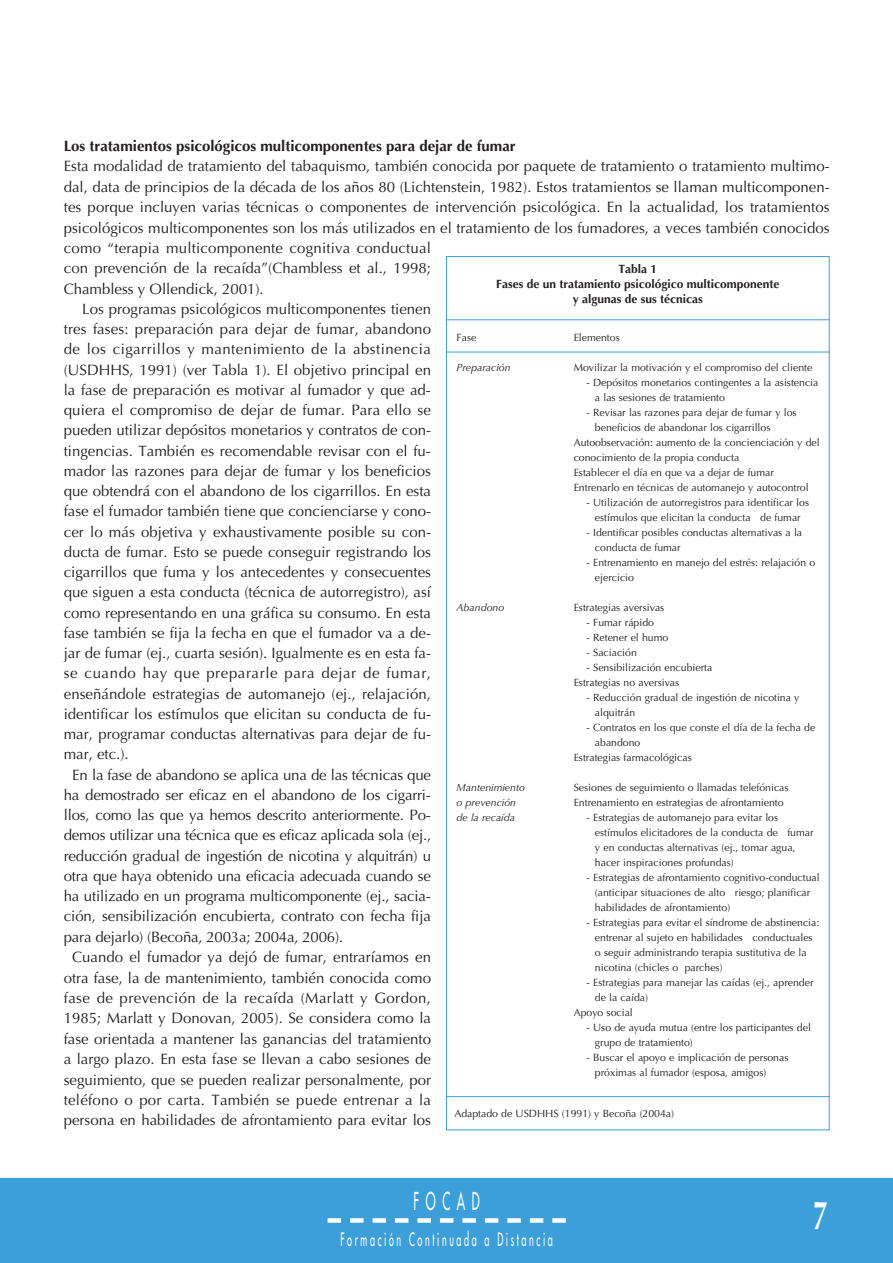
<style>
.page{position:relative;width:893px;height:1263px;background:#fff}
.page>*{position:absolute;margin:0;border:0;box-sizing:border-box;transform-origin:0 0}
.t1{font:700 40.5px "Optima";color:#fff;scale:.67 1}
.t2{font:24px "Futura";letter-spacing:.55em;color:#fff;scale:.5 1}
.t3{font:18px "Futura";letter-spacing:.29em;color:#fff;scale:.5 1}
.t4{font:15px "Optima";color:#231f20}
.t5{font:700 15px "Optima";color:#231f20}
.t6{font:15px "Optima";letter-spacing:.03em;color:#231f20}
.t7{font:15px "Optima";letter-spacing:.025em;color:#231f20}
.t8{font:15px "Optima";letter-spacing:.04em;color:#231f20}
.t9{font:700 12px/14.7px "Optima";color:#231f20;text-align:center}
.t10{font:10.5px/15px "Optima";color:#231f20}
.t11{font:italic 10.5px/15px "Optima";color:#231f20}
</style>
<div class="page">
<div style="left:0;top:1178px;width:892px;height:85px;background:#3c9fd9"></div>
<svg style="left:341px;top:1218px;width:203px;height:5px"></svg>
<div style="left:327px;top:1218px;width:14px;height:5px;background:#fff"></div>
<div style="left:552px;top:1218px;width:14px;height:5px;background:#fff"></div>
<hr style="left:446px;top:320px;width:383px;height:1px;background:#3c9fd9">
<hr style="left:446px;top:352px;width:383px;height:1px;background:#3c9fd9">
<hr style="left:446px;top:1096px;width:383px;height:1px;background:#3c9fd9">
<p class="t5" style="left:64px;top:140px;width:453px">Los tratamientos psicológicos multicomponentes para dejar de fumar</p>
<p class="t4" style="left:64px;top:160px;width:767px">Esta modalidad de tratamiento del tabaquismo, también conocida por paquete de tratamiento o tratamiento multimo-</p>
<p class="t4" style="left:64px;top:180px;width:767px">dal, data de principios de la década de los años 80 (Lichtenstein, 1982). Estos tratamientos se llaman multicomponen-</p>
<p class="t4" style="left:64px;top:201px;width:767px">tes porque incluyen varias técnicas o componentes de intervención psicológica. En la actualidad, los tratamientos</p>
<p class="t4" style="left:64px;top:221px;width:767px">psicológicos multicomponentes son los más utilizados en el tratamiento de los fumadores, a veces también conocidos</p>
<p class="t4" style="left:64px;top:242px;width:369px">como “terapia multicomponente cognitiva conductual</p>
<p class="t4" style="left:64px;top:262px;width:369px">con prevención de la recaída”(Chambless et al., 1998;</p>
<p class="t4" style="left:64px;top:282px;width:201px">Chambless y Ollendick, 2001).</p>
<p class="t4" style="left:82px;top:303px;width:350px">Los programas psicológicos multicomponentes tienen</p>
<p class="t4" style="left:64px;top:323px;width:369px">tres fases: preparación para dejar de fumar, abandono</p>
<p class="t6" style="left:64px;top:343px;width:369px">de los cigarrillos y mantenimiento de la abstinencia</p>
<p class="t4" style="left:64px;top:363px;width:369px">(USDHHS, 1991) (ver Tabla 1). El objetivo principal en</p>
<p class="t4" style="left:64px;top:384px;width:368px">la fase de preparación es motivar al fumador y que ad-</p>
<p class="t4" style="left:64px;top:404px;width:369px">quiera el compromiso de dejar de fumar. Para ello se</p>
<p class="t4" style="left:64px;top:424px;width:369px">pueden utilizar depósitos monetarios y contratos de con-</p>
<p class="t4" style="left:64px;top:444px;width:368px">tingencias. También es recomendable revisar con el fu-</p>
<p class="t4" style="left:64px;top:465px;width:368px">mador las razones para dejar de fumar y los beneficios</p>
<p class="t4" style="left:64px;top:485px;width:369px">que obtendrá con el abandono de los cigarrillos. En esta</p>
<p class="t4" style="left:64px;top:505px;width:368px">fase el fumador también tiene que concienciarse y cono-</p>
<p class="t4" style="left:64px;top:525px;width:369px">cer lo más objetiva y exhaustivamente posible su con-</p>
<p class="t4" style="left:64px;top:546px;width:369px">ducta de fumar. Esto se puede conseguir registrando los</p>
<p class="t4" style="left:64px;top:566px;width:369px">cigarrillos que fuma y los antecedentes y consecuentes</p>
<p class="t4" style="left:64px;top:586px;width:369px">que siguen a esta conducta (técnica de autorregistro), así</p>
<p class="t4" style="left:64px;top:606px;width:369px">como representando en una gráfica su consumo. En esta</p>
<p class="t4" style="left:64px;top:627px;width:369px">fase también se fija la fecha en que el fumador va a de-</p>
<p class="t4" style="left:64px;top:647px;width:369px">jar de fumar (ej., cuarta sesión). Igualmente es en esta fa-</p>
<p class="t8" style="left:64px;top:667px;width:369px">se cuando hay que prepararle para dejar de fumar,</p>
<p class="t4" style="left:64px;top:687px;width:369px">enseñándole estrategias de automanejo (ej., relajación,</p>
<p class="t4" style="left:64px;top:708px;width:369px">identificar los estímulos que elicitan su conducta de fu-</p>
<p class="t4" style="left:64px;top:728px;width:368px">mar, programar conductas alternativas para dejar de fu-</p>
<p class="t4" style="left:64px;top:748px;width:66px">mar, etc.).</p>
<p class="t4" style="left:72px;top:768px;width:360px">En la fase de abandono se aplica una de las técnicas que</p>
<p class="t4" style="left:64px;top:789px;width:368px">ha demostrado ser eficaz en el abandono de los cigarri-</p>
<p class="t4" style="left:64px;top:809px;width:368px">llos, como las que ya hemos descrito anteriormente. Po-</p>
<p class="t4" style="left:64px;top:829px;width:369px">demos utilizar una técnica que es eficaz aplicada sola (ej.,</p>
<p class="t4" style="left:64px;top:849px;width:369px">reducción gradual de ingestión de nicotina y alquitrán) u</p>
<p class="t4" style="left:64px;top:870px;width:369px">otra que haya obtenido una eficacia adecuada cuando se</p>
<p class="t4" style="left:64px;top:890px;width:368px">ha utilizado en un programa multicomponente (ej., sacia-</p>
<p class="t4" style="left:64px;top:910px;width:369px">ción, sensibilización encubierta, contrato con fecha fija</p>
<p class="t4" style="left:64px;top:930px;width:281px">para dejarlo) (Becoña, 2003a; 2004a, 2006).</p>
<p class="t4" style="left:72px;top:951px;width:360px">Cuando el fumador ya dejó de fumar, entraríamos en</p>
<p class="t4" style="left:64px;top:971px;width:369px">otra fase, la de mantenimiento, también conocida como</p>
<p class="t7" style="left:64px;top:992px;width:369px">fase de prevención de la recaída (Marlatt y Gordon,</p>
<p class="t4" style="left:64px;top:1012px;width:369px">1985; Marlatt y Donovan, 2005). Se considera como la</p>
<p class="t4" style="left:64px;top:1032px;width:369px">fase orientada a mantener las ganancias del tratamiento</p>
<p class="t4" style="left:64px;top:1053px;width:369px">a largo plazo. En esta fase se llevan a cabo sesiones de</p>
<p class="t4" style="left:64px;top:1073px;width:369px">seguimiento, que se pueden realizar personalmente, por</p>
<p class="t4" style="left:64px;top:1094px;width:369px">teléfono o por carta. También se puede entrenar a la</p>
<p class="t4" style="left:64px;top:1114px;width:369px">persona en habilidades de afrontamiento para evitar los</p>
<p class="t9" style="left:496px;top:263px;width:284px">Tabla 1<br>Fases de un tratamiento psicológico multicomponente y algunas de sus técnicas</p>
<p class="t10" style="left:573px;top:331px;width:48px">Elementos</p>
<p class="t10" style="left:573px;top:361px;width:240px">Movilizar la motivación y el compromiso del cliente</p>
<p class="t10" style="left:595px;top:376px;width:225px;text-indent:-9px">- Depósitos monetarios contingentes a la asistencia a las sesiones de tratamiento</p>
<p class="t10" style="left:586px;top:406px;width:212px">- Revisar las razones para dejar de fumar y los</p>
<p class="t10" style="left:595px;top:421px;width:177px">beneficios de abandonar los cigarrillos</p>
<p class="t10" style="left:573px;top:436px;width:247px">Autoobservación: aumento de la concienciación y del</p>
<p class="t10" style="left:573px;top:451px;width:167px">conocimiento de la propia conducta</p>
<p class="t10" style="left:573px;top:466px;width:202px">Establecer el día en que va a dejar de fumar</p>
<p class="t10" style="left:573px;top:481px;width:236px">Entrenarlo en técnicas de automanejo y autocontrol</p>
<p class="t10" style="left:586px;top:496px;width:224px;text-align:center">- Utilización de autorregistros para identificar los estímulos que elicitan la conducta de fumar</p>
<p class="t10" style="left:595px;top:526px;width:209px;text-indent:-9px">- Identificar posibles conductas alternativas a la conducta de fumar</p>
<p class="t10" style="left:595px;top:556px;width:222px;text-indent:-9px">- Entrenamiento en manejo del estrés: relajación o ejercicio</p>
<p class="t10" style="left:573px;top:601px;width:92px">Estrategias aversivas</p>
<p class="t10" style="left:586px;top:616px;width:69px">- Fumar rápido</p>
<p class="t10" style="left:586px;top:631px;width:83px">- Retener el humo</p>
<p class="t10" style="left:586px;top:646px;width:52px">- Saciación</p>
<p class="t10" style="left:573px;top:661px;width:140px;text-indent:13px">- Sensibilización encubierta<br>Estrategias no aversivas</p>
<p class="t10" style="left:595px;top:691px;width:206px;text-indent:-9px">- Reducción gradual de ingestión de nicotina y alquitrán</p>
<p class="t10" style="left:586px;top:721px;width:230px">- Contratos en los que conste el día de la fecha de</p>
<p class="t10" style="left:595px;top:736px;width:47px">abandono</p>
<p class="t10" style="left:573px;top:751px;width:120px">Estrategias farmacológicas</p>
<p class="t10" style="left:573px;top:781px;width:216px">Sesiones de seguimiento o llamadas telefónicas<br>Entrenamiento en estrategias de afrontamiento</p>
<p class="t10" style="left:595px;top:811px;width:220px;text-indent:-9px">- Estrategias de automanejo para evitar los estímulos elicitadores de la conducta de fumar y en conductas alternativas (ej., tomar agua, hacer inspiraciones profundas)</p>
<p class="t10" style="left:595px;top:871px;width:226px;text-indent:-9px">- Estrategias de afrontamiento cognitivo-conductual (anticipar situaciones de alto riesgo; planificar habilidades de afrontamiento)</p>
<p class="t10" style="left:595px;top:916px;width:226px;text-indent:-9px">- Estrategias para evitar el síndrome de abstinencia: entrenar al sujeto en habilidades conductuales o seguir administrando terapia sustitutiva de la nicotina (chicles o parches)</p>
<p class="t10" style="left:586px;top:976px;width:228px">- Estrategias para manejar las caídas (ej., aprender</p>
<p class="t10" style="left:595px;top:991px;width:55px">de la caída)</p>
<p class="t10" style="left:573px;top:1006px;width:61px">Apoyo social</p>
<p class="t10" style="left:595px;top:1021px;width:217px;text-indent:-9px">- Uso de ayuda mutua (entre los participantes del grupo de tratamiento)</p>
<p class="t10" style="left:595px;top:1051px;width:195px;text-indent:-9px">- Buscar el apoyo e implicación de personas próximas al fumador (esposa, amigos)</p>
<p class="t10" style="left:456px;top:331px;width:21px">Fase</p>
<p class="t11" style="left:456px;top:361px;width:56px">Preparación</p>
<p class="t11" style="left:456px;top:601px;width:49px">Abandono</p>
<p class="t11" style="left:456px;top:781px;width:70px">Mantenimiento o prevención de la recaída</p>
<p class="t10" style="left:454px;top:1107px;width:221px">Adaptado de USDHHS (1991) y Becoña (2004a)</p>
<h2 class="t2" style="left:413px;top:1189px;width:134px">FOCAD</h2>
<p class="t3" style="left:340px;top:1230px;width:426px">Formación Continuada a Distancia</p>
<h1 class="t1" style="left:813px;top:1199px;width:24px">7</h1>
</div>
